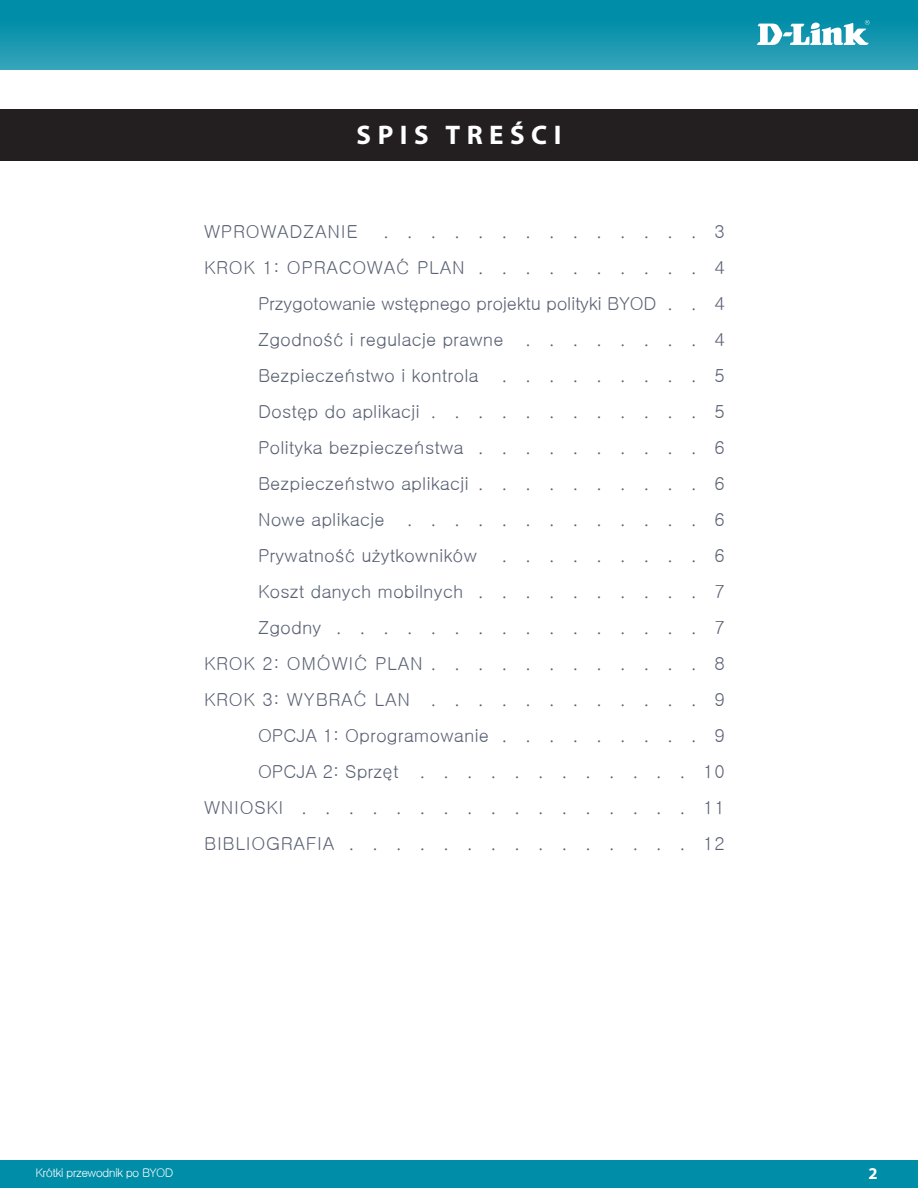
<style>
.page{position:relative;width:918px;height:1188px;background:#fff}
.page>*{position:absolute;margin:0;border:0;box-sizing:border-box;transform-origin:0 0}
.t1{font:700 27px "Myriad Pro";letter-spacing:.24em;color:#fff}
.t2{font:18px "Gulim";color:#596173}
.t3{font:18px "Gulim";letter-spacing:.04em;color:#596173}
.t4{font:18px "Gulim";letter-spacing:-.02em;color:#596173}
.t5{font:700 16.5px "Myriad Pro";color:#fff}
.t6{font:12px "Gulim";letter-spacing:-.06em;color:#fff}
</style>
<div class="page">
<div style="left:0;top:0;width:918px;height:69px;background:linear-gradient(to bottom,#0088a4,#32a3b8)"></div>
<div style="left:0;top:1160px;width:918px;height:28px;background:#008da8"></div>
<svg style="left:757px;top:20px;width:113px;height:25px"></svg>
<div style="left:0;top:109px;width:918px;height:52px;background:#231f20"></div>
<p class="t1" style="left:357px;top:118px;width:206px">SPIS TREŚCI</p>
<p class="t3" style="left:204px;top:223px;width:155px">WPROWADZANIE</p>
<p class="t3" style="left:204px;top:259px;width:262px">KROK 1: OPRACOWAĆ PLAN</p>
<p class="t4" style="left:258px;top:295px;width:400px">Przygotowanie wstępnego projektu polityki BYOD</p>
<p class="t2" style="left:258px;top:331px;width:247px">Zgodność i regulacje prawne</p>
<p class="t2" style="left:258px;top:367px;width:222px">Bezpieczeństwo i kontrola</p>
<p class="t2" style="left:258px;top:403px;width:163px">Dostęp do aplikacji</p>
<p class="t2" style="left:258px;top:439px;width:207px">Polityka bezpieczeństwa</p>
<p class="t2" style="left:258px;top:475px;width:212px">Bezpieczeństwo aplikacji</p>
<p class="t2" style="left:258px;top:511px;width:128px">Nowe aplikacje</p>
<p class="t2" style="left:258px;top:547px;width:221px">Prywatność użytkowników</p>
<p class="t2" style="left:258px;top:583px;width:207px">Koszt danych mobilnych</p>
<p class="t2" style="left:258px;top:619px;width:65px">Zgodny</p>
<p class="t3" style="left:204px;top:655px;width:522px">KROK 2: OMÓWIĆ PLAN. . . . . . . . . . . . 8</p>
<p class="t3" style="left:204px;top:691px;width:207px">KROK 3: WYBRAĆ LAN</p>
<p class="t2" style="left:258px;top:727px;width:232px">OPCJA 1: Oprogramowanie</p>
<p class="t2" style="left:258px;top:763px;width:142px">OPCJA 2: Sprzęt</p>
<p class="t3" style="left:204px;top:799px;width:81px">WNIOSKI</p>
<p class="t3" style="left:204px;top:835px;width:132px">BIBLIOGRAFIA</p>
<p class="t2" style="left:383px;top:223px;width:343px">..............3</p>
<p class="t2" style="left:478px;top:259px;width:248px">..........4</p>
<p class="t2" style="left:667px;top:295px;width:59px">..4</p>
<p class="t2" style="left:525px;top:331px;width:201px">........4</p>
<p class="t2" style="left:501px;top:367px;width:225px">.........5</p>
<p class="t2" style="left:431px;top:403px;width:296px">............5</p>
<p class="t2" style="left:478px;top:439px;width:248px">..........6</p>
<p class="t2" style="left:478px;top:475px;width:248px">..........6</p>
<p class="t2" style="left:407px;top:511px;width:319px">.............6</p>
<p class="t2" style="left:501px;top:547px;width:225px">.........6</p>
<p class="t2" style="left:478px;top:583px;width:248px">..........7</p>
<p class="t2" style="left:336px;top:619px;width:390px">................7</p>
<p class="t2" style="left:431px;top:691px;width:296px">............9</p>
<p class="t2" style="left:501px;top:727px;width:225px">.........9</p>
<p class="t2" style="left:419px;top:763px;width:307px">............10</p>
<p class="t2" style="left:301px;top:799px;width:425px">.................11</p>
<p class="t2" style="left:349px;top:835px;width:378px">...............12</p>
<p class="t6" style="left:36px;top:1167px;width:139px">Krótki przewodnik po BYOD</p>
<p class="t5" style="left:868px;top:1163px;width:11px">2</p>
</div>
